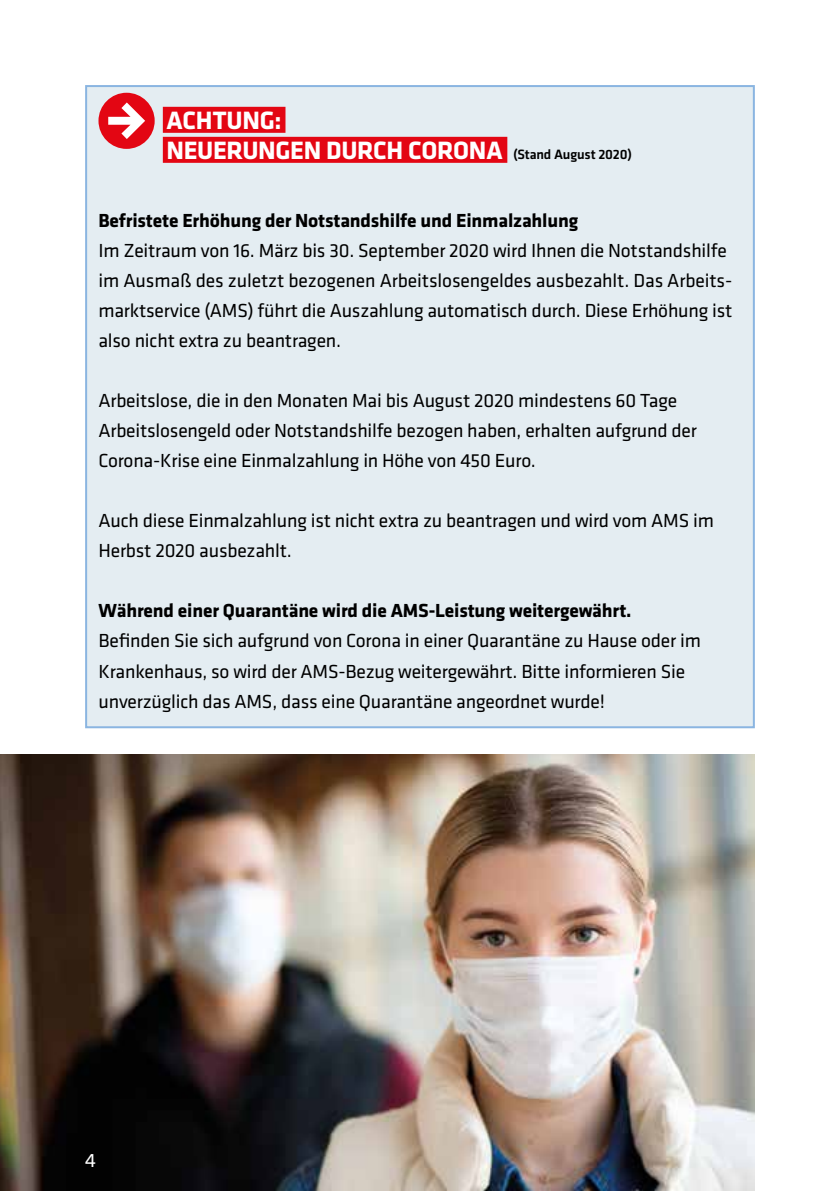
<style>
.page{position:relative;width:840px;height:1191px;background:#fff}
.page>*{position:absolute;margin:0;border:0;box-sizing:border-box;transform-origin:0 0}
.t1{font:700 26px/30px "Klavika Basic";letter-spacing:-.015em;color:#fff}
.t2{font:20px "Klavika Basic";color:#fff}
.t3{font:19.6px/30px "Klavika Basic";letter-spacing:-.01em;color:#000}
.t4{font:700 19.6px "Klavika Basic";letter-spacing:-.01em;color:#000}
.s1{font-weight:500;font-size:14px;color:#000}
</style>
<div class="page">
<div style="left:86px;top:86px;width:667px;height:641px;background:#e4edf2"></div>
<div style="left:163px;top:107px;width:122px;height:26px;background:#e30613"></div>
<div style="left:163px;top:137px;width:344px;height:26px;background:#e30613"></div>
<div style="left:98px;top:93px;width:57px;height:56px;background:#e30613;border-radius:50%"></div>
<svg style="left:108px;top:102px;width:37px;height:37px"></svg>
<img style="left:0;top:754px;width:754px;height:437px">
<h1 class="t1" style="left:166px;top:104px;width:466px">ACHTUNG:<br>NEUERUNGEN DURCH CORONA <span class="s1">(Stand August 2020)</span></h1>
<p class="t4" style="left:98px;top:207px;width:481px">Befristete Erhöhung der Notstandshilfe und Einmalzahlung</p>
<p class="t3" style="left:98px;top:235px;width:635px">Im Zeitraum von 16. März bis 30. September 2020 wird Ihnen die Notstandshilfe im Ausmaß des zuletzt bezogenen Arbeitslosengeldes ausbezahlt. Das Arbeits&shy;marktservice (AMS) führt die Auszahlung automatisch durch. Diese Erhöhung ist also nicht extra zu beantragen.</p>
<p class="t3" style="left:98px;top:385px;width:599px">Arbeitslose, die in den Monaten Mai bis August 2020 mindestens 60 Tage<br>Arbeitslosengeld oder Notstandshilfe bezogen haben, erhalten aufgrund der<br>Corona-Krise eine Einmalzahlung in Höhe von 450 Euro.</p>
<p class="t3" style="left:98px;top:505px;width:616px">Auch diese Einmalzahlung ist nicht extra zu beantragen und wird vom AMS im<br>Herbst 2020 ausbezahlt.</p>
<p class="t4" style="left:98px;top:597px;width:534px">Während einer Quarantäne wird die AMS-Leistung weitergewährt.</p>
<p class="t3" style="left:98px;top:625px;width:603px">Befinden Sie sich aufgrund von Corona in einer Quarantäne zu Hause oder im<br>Krankenhaus, so wird der AMS-Bezug weitergewährt. Bitte informieren Sie unverzüglich das AMS, dass eine Quarantäne angeordnet wurde!</p>
<p class="t2" style="left:85px;top:1147px;width:12px">4</p>
</div>
